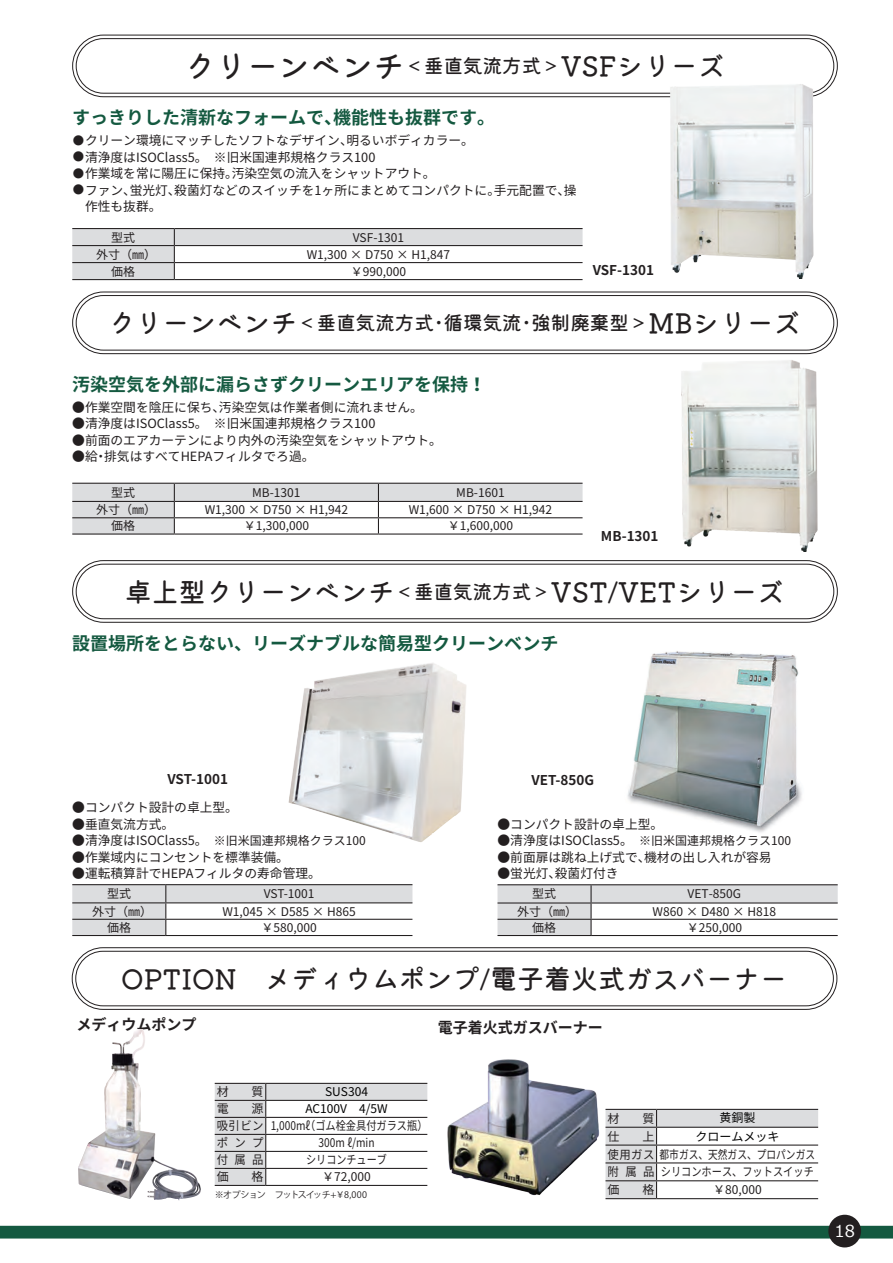
<style>
.page{position:relative;width:893px;height:1263px;background:#fff}
.page>*{position:absolute;margin:0;border:0;box-sizing:border-box;transform-origin:0 0}
.t1{font:500 27px "Kiwi Maru";color:#231f20}
.t2{font:500 19.5px "Kiwi Maru";color:#231f20}
.t3{font:700 18px "Source Han Sans JP";color:#145940}
.t4{font:16.5px "Meiryo";color:#fff}
.t5{font:700 15px "Source Han Sans JP";color:#231f20}
.t6{font:700 13.5px "Source Han Sans JP";color:#231f20}
.t7{font:12.75px/16.5px "Source Han Sans JP";color:#231f20}
.t8{font:12px "Source Han Sans JP";color:#231f20}
.t9{font:12px "Source Han Sans JP";color:#231f20;scale:.85 1}
.t10{font:12px "Source Han Sans JP";color:#231f20;scale:.95 1}
.t11{font:12px "Source Han Sans JP";color:#030303}
.t12{font:12px "Source Han Sans JP";color:#231f20;scale:.84 1}
.t13{font:9px "Koz Go Pr 6 N";letter-spacing:-.09em;color:#231f20}
.s1{font-size:31.5px}
.s2{font-size:27px}
.s3{font-family:"rounded mgenplus 1 c medium"}
.s4{font-size:19.5px}
.s5{font-size:12px}
</style>
<div class="page">
<div style="left:0;top:1226px;width:893px;height:12px;background:#145940"></div>
<div style="left:828px;top:1215px;width:33px;height:32px;background:#231f20;border-radius:50%"></div>
<div style="left:76px;top:38px;width:758px;height:56px;border:1px solid #231f20;border-radius:27px"></div>
<div style="left:72px;top:35px;width:766px;height:62px;border:1px solid #231f20;border-radius:31px"></div>
<div style="left:76px;top:295px;width:758px;height:55px;border:1px solid #231f20;border-radius:27px"></div>
<div style="left:72px;top:292px;width:766px;height:62px;border:1px solid #231f20;border-radius:31px"></div>
<div style="left:76px;top:564px;width:758px;height:55px;border:1px solid #231f20;border-radius:27px"></div>
<div style="left:72px;top:560px;width:766px;height:63px;border:1px solid #231f20;border-radius:31px"></div>
<div style="left:75px;top:951px;width:759px;height:55px;border:1px solid #231f20;border-radius:27px"></div>
<div style="left:72px;top:947px;width:765px;height:63px;border:1px solid #231f20;border-radius:31px"></div>
<hr style="left:72px;top:228px;width:102px;height:1px;background:#231f20">
<hr style="left:174px;top:228px;width:409px;height:1px;background:#231f20">
<svg style="left:72px;top:229px;width:511px;height:50px"></svg>
<hr style="left:72px;top:279px;width:102px;height:1px;background:#231f20">
<hr style="left:174px;top:279px;width:409px;height:1px;background:#231f20">
<img style="left:661px;top:84px;width:164px;height:195px">
<svg style="left:72px;top:483px;width:511px;height:50px"></svg>
<hr style="left:72px;top:533px;width:102px;height:2px;background:#231f20">
<hr style="left:174px;top:533px;width:204px;height:2px;background:#231f20">
<hr style="left:378px;top:533px;width:205px;height:2px;background:#231f20">
<img style="left:669px;top:347px;width:158px;height:204px">
<hr style="left:497px;top:884px;width:94px;height:1px;background:#231f20">
<hr style="left:591px;top:884px;width:247px;height:1px;background:#231f20">
<svg style="left:497px;top:885px;width:341px;height:50px"></svg>
<hr style="left:497px;top:935px;width:94px;height:1px;background:#231f20">
<hr style="left:591px;top:935px;width:247px;height:1px;background:#231f20">
<hr style="left:72px;top:884px;width:94px;height:1px;background:#231f20">
<hr style="left:166px;top:884px;width:246px;height:1px;background:#231f20">
<svg style="left:72px;top:885px;width:340px;height:50px"></svg>
<hr style="left:72px;top:935px;width:94px;height:1px;background:#231f20">
<hr style="left:166px;top:935px;width:246px;height:1px;background:#231f20">
<img style="left:288px;top:663px;width:179px;height:179px">
<img style="left:627px;top:651px;width:175px;height:182px">
<svg style="left:215px;top:1083px;width:212px;height:102px"></svg>
<hr style="left:215px;top:1185px;width:51px;height:1px;background:#231f20">
<hr style="left:266px;top:1185px;width:161px;height:1px;background:#231f20">
<svg style="left:605px;top:1109px;width:213px;height:89px"></svg>
<hr style="left:605px;top:1198px;width:52px;height:1px;background:#231f20">
<hr style="left:657px;top:1198px;width:161px;height:1px;background:#231f20">
<img style="left:78px;top:1029px;width:123px;height:171px">
<img style="left:447px;top:1059px;width:152px;height:137px">
<p class="t2" style="left:184px;top:54px;width:542px"><span class="s1">クリーンベンチ</span>＜垂直気流方式＞<span class="s2">VSFシリーズ</span></p>
<p class="t3" style="left:72px;top:107px;width:424px">すっきりした清新なフォームで、機能性も抜群です。</p>
<p class="t7" style="left:72px;top:132px;width:403px"><span class="s3">●</span>クリーン環境にマッチしたソフトなデザイン、明るいボディカラー。</p>
<p class="t7" style="left:72px;top:149px;width:305px"><span class="s3">●</span>清浄度はISOClass5。　※旧米国連邦規格クラス100</p>
<p class="t7" style="left:72px;top:165px;width:365px"><span class="s3">●</span>作業域を常に陽圧に保持。汚染空気の流入をシャットアウト。</p>
<p class="t7" style="left:85px;top:182px;width:493px;text-indent:-13px"><span class="s3">●</span>ファン、蛍光灯、殺菌灯などのスイッチを1ヶ所にまとめてコンパクトに。手元配置で、操作性も抜群。</p>
<p class="t8" style="left:111px;top:230px;width:25px">型式</p>
<p class="t8" style="left:353px;top:230px;width:53px">VSF-1301</p>
<p class="t8" style="left:96px;top:247px;width:61px">外寸（㎜）</p>
<p class="t8" style="left:307px;top:247px;width:145px">W1,300 × D750 × H1,847</p>
<p class="t8" style="left:111px;top:264px;width:25px">価格</p>
<p class="t8" style="left:351px;top:264px;width:57px">￥990,000</p>
<p class="t6" style="left:593px;top:262px;width:63px">VSF-1301</p>
<p class="t2" style="left:108px;top:311px;width:694px"><span class="s2">クリーンベンチ</span>＜垂直気流方式・循環気流・強制廃棄型＞<span class="s2">MBシリーズ</span></p>
<p class="t3" style="left:72px;top:374px;width:415px">汚染空気を外部に漏らさずクリーンエリアを保持！</p>
<p class="t7" style="left:72px;top:399px;width:352px">●作業空間を陰圧に保ち、汚染空気は作業者側に流れません。</p>
<p class="t7" style="left:72px;top:415px;width:305px">●清浄度はISOClass5。　※旧米国連邦規格クラス100</p>
<p class="t7" style="left:72px;top:432px;width:371px">●前面のエアカーテンにより内外の汚染空気をシャットアウト。</p>
<p class="t7" style="left:72px;top:448px;width:244px">●給・排気はすべてHEPAフィルタでろ過。</p>
<p class="t8" style="left:111px;top:486px;width:25px">型式</p>
<p class="t8" style="left:252px;top:486px;width:50px">MB-1301</p>
<p class="t8" style="left:456px;top:486px;width:50px">MB-1601</p>
<p class="t8" style="left:96px;top:503px;width:61px">外寸（㎜）</p>
<p class="t8" style="left:205px;top:503px;width:145px">W1,300 × D750 × H1,942</p>
<p class="t8" style="left:409px;top:503px;width:145px">W1,600 × D750 × H1,942</p>
<p class="t8" style="left:111px;top:519px;width:25px">価格</p>
<p class="t8" style="left:244px;top:519px;width:67px">￥1,300,000</p>
<p class="t8" style="left:448px;top:519px;width:67px">￥1,600,000</p>
<p class="t6" style="left:601px;top:528px;width:59px">MB-1301</p>
<p class="t1" style="left:125px;top:575px;width:661px">卓上型クリーンベンチ<span class="s4">＜垂直気流方式＞</span>VST/VETシリーズ</p>
<p class="t3" style="left:72px;top:634px;width:487px">設置場所をとらない、リーズナブルな簡易型クリーンベンチ</p>
<p class="t6" style="left:167px;top:771px;width:62px">VST-1001</p>
<p class="t6" style="left:531px;top:773px;width:64px">VET-850G</p>
<p class="t7" style="left:72px;top:800px;width:167px">●コンパクト設計の卓上型。</p>
<p class="t7" style="left:72px;top:816px;width:104px">●垂直気流⽅式。</p>
<p class="t7" style="left:72px;top:833px;width:295px">●清浄度はISOClass5。　<span class="s5">※旧⽶国連邦規格クラス100</span></p>
<p class="t7" style="left:72px;top:849px;width:218px">●作業域内にコンセントを標準装備。</p>
<p class="t7" style="left:72px;top:866px;width:250px">●運転積算計でHEPAフィルタの寿命管理。</p>
<p class="t8" style="left:107px;top:887px;width:25px">型式</p>
<p class="t8" style="left:264px;top:887px;width:52px">VST-1001</p>
<p class="t8" style="left:92px;top:904px;width:61px">外寸（㎜）</p>
<p class="t8" style="left:222px;top:904px;width:135px">W1,045 × D585 × H865</p>
<p class="t8" style="left:107px;top:921px;width:25px">価格</p>
<p class="t8" style="left:261px;top:921px;width:57px">￥580,000</p>
<p class="t7" style="left:497px;top:816px;width:167px">●コンパクト設計の卓上型。</p>
<p class="t7" style="left:497px;top:833px;width:295px">●清浄度はISOClass5。　<span class="s5">※旧⽶国連邦規格クラス100</span></p>
<p class="t7" style="left:497px;top:849px;width:276px">●前面扉は跳ね上げ式で、機材の出し入れが容易</p>
<p class="t7" style="left:497px;top:866px;width:123px">●蛍光灯、殺菌灯付き</p>
<p class="t8" style="left:532px;top:887px;width:25px">型式</p>
<p class="t8" style="left:688px;top:887px;width:55px">VET-850G</p>
<p class="t8" style="left:517px;top:904px;width:61px">外寸（㎜）</p>
<p class="t8" style="left:653px;top:904px;width:125px">W860 × D480 × H818</p>
<p class="t8" style="left:532px;top:921px;width:25px">価格</p>
<p class="t8" style="left:687px;top:921px;width:57px">￥250,000</p>
<p class="t1" style="left:121px;top:962px;width:667px">OPTION　メディウムポンプ/電子着火式ガスバーナー</p>
<p class="t5" style="left:77px;top:1016px;width:122px">メディウムポンプ</p>
<p class="t5" style="left:438px;top:1018px;width:166px">電子着火式ガスバーナー</p>
<p class="t8" style="left:217px;top:1085px;width:13px">材</p>
<p class="t8" style="left:252px;top:1085px;width:13px">質</p>
<p class="t11" style="left:325px;top:1085px;width:44px">SUS304</p>
<p class="t8" style="left:217px;top:1102px;width:13px">電</p>
<p class="t8" style="left:252px;top:1102px;width:13px">源</p>
<p class="t11" style="left:305px;top:1102px;width:84px">AC100V　4/5W</p>
<p class="t10" style="left:217px;top:1119px;width:51px">吸引ビン</p>
<p class="t9" style="left:271px;top:1119px;width:186px">1,000mℓ（ゴム栓金具付ガラス瓶）</p>
<p class="t10" style="left:217px;top:1136px;width:51px">ポンプ</p>
<p class="t9" style="left:318px;top:1136px;width:68px">300m ℓ/min</p>
<p class="t10" style="left:217px;top:1153px;width:51px">付属品</p>
<p class="t12" style="left:306px;top:1153px;width:97px">シリコンチューブ</p>
<p class="t8" style="left:217px;top:1170px;width:13px">価</p>
<p class="t8" style="left:252px;top:1170px;width:13px">格</p>
<p class="t8" style="left:322px;top:1170px;width:50px">￥72,000</p>
<p class="t13" style="left:215px;top:1190px;width:154px">※オプション　フットスイッチ+￥8,000</p>
<p class="t8" style="left:608px;top:1112px;width:13px">材</p>
<p class="t8" style="left:642px;top:1112px;width:13px">質</p>
<p class="t11" style="left:719px;top:1111px;width:37px">黄銅製</p>
<p class="t8" style="left:608px;top:1129px;width:13px">仕</p>
<p class="t8" style="left:642px;top:1129px;width:13px">上</p>
<p class="t11" style="left:695px;top:1129px;width:85px">クロームメッキ</p>
<p class="t10" style="left:608px;top:1147px;width:220px">使用ガス都市ガス、天然ガス、プロパンガス</p>
<p class="t10" style="left:608px;top:1165px;width:51px">附属品</p>
<p class="t9" style="left:661px;top:1165px;width:181px">シリコンホース、フットスイッチ</p>
<p class="t8" style="left:608px;top:1183px;width:13px">価</p>
<p class="t8" style="left:642px;top:1183px;width:13px">格</p>
<p class="t8" style="left:713px;top:1183px;width:50px">￥80,000</p>
<p class="t4" style="left:834px;top:1220px;width:22px">18</p>
</div>
